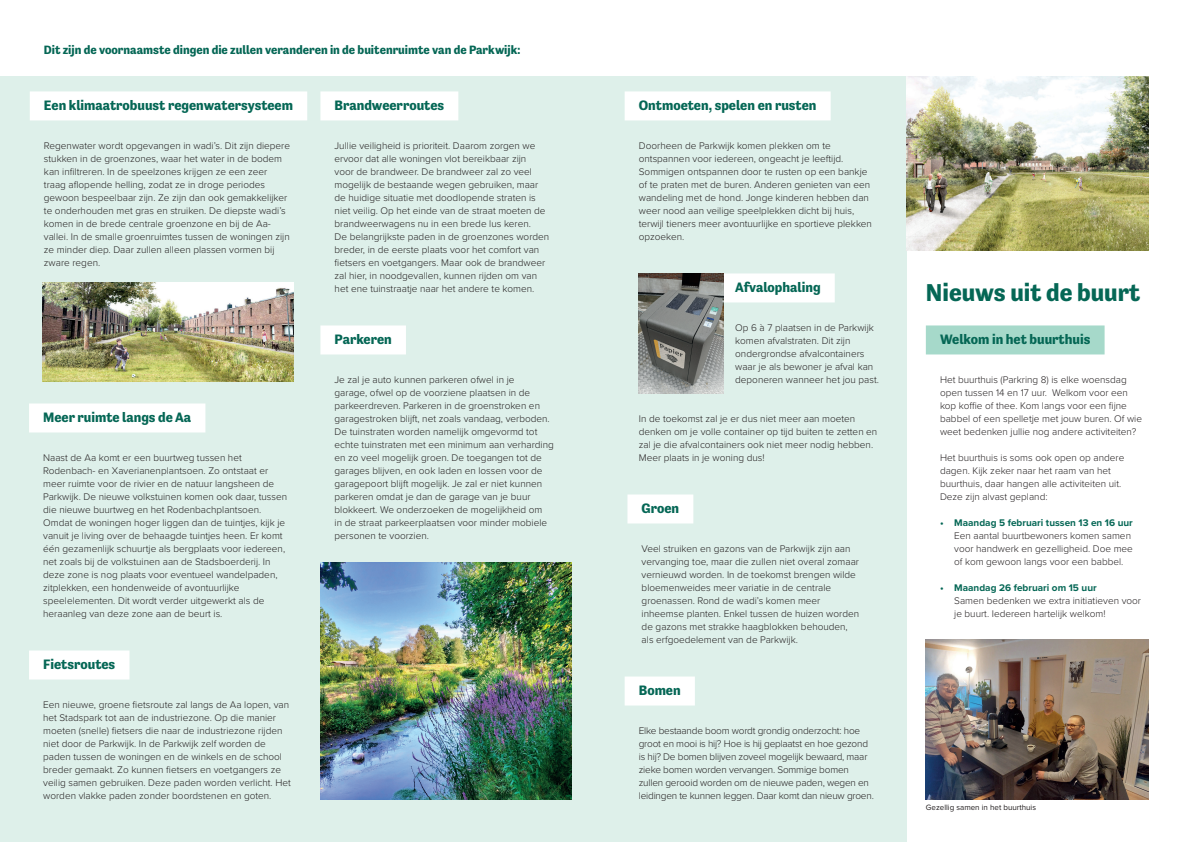
<style>
.page{position:relative;width:1191px;height:842px;background:#fff}
.page>*{position:absolute;margin:0;border:0;box-sizing:border-box;transform-origin:0 0}
.t1{font:700 25px "Tenso";color:#056755}
.t2{font:700 14px "Tenso";color:#056755}
.t3{font:700 12.4px "Tenso";color:#056755}
.t4{font:300 10px/13px "Proxima Nova";color:#231f20}
.t5{font:300 10px/13px "Proxima Nova";letter-spacing:-.02em;color:#231f20}
.t6{font:700 10px "Proxima Nova";color:#056755}
.t7{font:8px "Proxima Nova";color:#231f20}
</style>
<div class="page">
<div style="left:0;top:77px;width:906px;height:765px;background:#def0ea"></div>
<div style="left:926px;top:325px;width:178px;height:29px;background:#a6d9ca"></div>
<div style="left:30px;top:91px;width:277px;height:29px;background:#fff"></div>
<div style="left:320px;top:91px;width:138px;height:29px;background:#fff"></div>
<div style="left:320px;top:325px;width:86px;height:29px;background:#fff"></div>
<div style="left:29px;top:403px;width:176px;height:29px;background:#fff"></div>
<div style="left:29px;top:650px;width:100px;height:29px;background:#fff"></div>
<div style="left:624px;top:91px;width:206px;height:29px;background:#fff"></div>
<div style="left:721px;top:273px;width:113px;height:29px;background:#fff"></div>
<div style="left:627px;top:494px;width:66px;height:29px;background:#fff"></div>
<div style="left:624px;top:676px;width:71px;height:29px;background:#fff"></div>
<img style="left:926px;top:639px;width:222px;height:160px">
<img style="left:320px;top:563px;width:251px;height:236px">
<img style="left:43px;top:283px;width:250px;height:98px">
<img style="left:906px;top:77px;width:242px;height:174px">
<img style="left:639px;top:273px;width:84px;height:120px">
<p class="t3" style="left:44px;top:43px;width:478px">Dit zijn de voornaamste dingen die zullen veranderen in de buitenruimte van de Parkwijk:</p>
<h2 class="t2" style="left:44px;top:97px;width:251px">Een klimaatrobuust regenwatersysteem</h2>
<p class="t4" style="left:44px;top:138px;width:248px">Regenwater wordt opgevangen in wadi’s. Dit zijn diepere stukken in de groenzones, waar het water in de bodem kan infiltreren. In de speelzones krijgen ze een zeer traag aflopende helling, zodat ze in droge periodes gewoon bespeelbaar zijn. Ze zijn dan ook gemakkelijker te onderhouden met gras en struiken. De diepste wadi’s komen in de brede centrale groenzone en bij de Aa&shy;vallei. In de smalle groenruimtes tussen de woningen zijn ze minder diep. Daar zullen alleen plassen vormen bij zware regen.</p>
<h2 class="t2" style="left:43px;top:409px;width:149px">Meer ruimte langs de Aa</h2>
<p class="t4" style="left:43px;top:450px;width:245px">Naast de Aa komt er een buurtweg tussen het Rodenbach- en Xaverianenplantsoen. Zo ontstaat er meer ruimte voor de rivier en de natuur langsheen de Parkwijk. De nieuwe volkstuinen komen ook daar, tussen die nieuwe buurtweg en het Rodenbachplantsoen.<br>Omdat de woningen hoger liggen dan de tuintjes, kijk je vanuit je living over de behaagde tuintjes heen. Er komt één gezamenlijk schuurtje als bergplaats voor iedereen, net zoals bij de volkstuinen aan de Stadsboerderij. In deze zone is nog plaats voor eventueel wandelpaden, zitplekken, een hondenweide of avontuurlijke speelelementen. Dit wordt verder uitgewerkt als de heraanleg van deze zone aan de beurt is.</p>
<h2 class="t2" style="left:43px;top:656px;width:74px">Fietsroutes</h2>
<p class="t4" style="left:43px;top:697px;width:249px">Een nieuwe, groene fietsroute zal langs de Aa lopen, van het Stadspark tot aan de industriezone. Op die manier moeten (snelle) fietsers die naar de industriezone rijden niet door de Parkwijk. In de Parkwijk zelf worden de paden tussen de woningen en de winkels en de school breder gemaakt. Zo kunnen fietsers en voetgangers ze veilig samen gebruiken. Deze paden worden verlicht. Het worden vlakke paden zonder boordstenen en goten.</p>
<h2 class="t2" style="left:334px;top:97px;width:111px">Brandweerroutes</h2>
<p class="t4" style="left:334px;top:138px;width:216px">Jullie veiligheid is prioriteit. Daarom zorgen we ervoor dat alle woningen vlot bereikbaar zijn<br>voor de brandweer. De brandweer zal zo veel mogelijk de bestaande wegen gebruiken, maar de huidige situatie met doodlopende straten is niet veilig. Op het einde van de straat moeten de brandweerwagens nu in een brede lus keren.<br>De belangrijkste paden in de groenzones worden breder, in de eerste plaats voor het comfort van fietsers en voetgangers. Maar ook de brandweer zal hier, in noodgevallen, kunnen rijden om van het ene tuinstraatje naar het andere te komen.</p>
<h2 class="t2" style="left:334px;top:331px;width:59px">Parkeren</h2>
<p class="t4" style="left:334px;top:372px;width:221px">Je zal je auto kunnen parkeren ofwel in je<br>garage, ofwel op de voorziene plaatsen in de parkeerdreven. Parkeren in de groenstroken en garagestroken blijft, net zoals vandaag, verboden.<br>De tuinstraten worden namelijk omgevormd tot echte tuinstraten met een minimum aan verharding en zo veel mogelijk groen. De toegangen tot de garages blijven, en ook laden en lossen voor de garagepoort blijft mogelijk. Je zal er niet kunnen parkeren omdat je dan de garage van je buur blokkeert. We onderzoeken de mogelijkheid om<br>in de straat parkeerplaatsen voor minder mobiele personen te voorzien.</p>
<h2 class="t2" style="left:639px;top:97px;width:179px">Ontmoeten, spelen en rusten</h2>
<p class="t4" style="left:639px;top:138px;width:235px">Doorheen de Parkwijk komen plekken om te ontspannen voor iedereen, ongeacht je leeftijd.<br>Sommigen ontspannen door te rusten op een bankje of te praten met de buren. Anderen genieten van een wandeling met de hond. Jonge kinderen hebben dan weer nood aan veilige speelplekken dicht bij huis, terwijl tieners meer avontuurlijke en sportieve plekken opzoeken.</p>
<h2 class="t2" style="left:735px;top:279px;width:87px">Afvalophaling</h2>
<p class="t4" style="left:735px;top:320px;width:145px">Op 6 à 7 plaatsen in de Parkwijk komen afvalstraten. Dit zijn ondergrondse afvalcontainers waar je als bewoner je afval kan deponeren wanneer het jou past.</p>
<p class="t4" style="left:639px;top:411px;width:240px">In de toekomst zal je er dus niet meer aan moeten denken om je volle container op tijd buiten te zetten en zal je die afvalcontainers ook niet meer nodig hebben.<br>Meer plaats in je woning dus!</p>
<h2 class="t2" style="left:641px;top:500px;width:39px">Groen</h2>
<p class="t4" style="left:641px;top:541px;width:219px">Veel struiken en gazons van de Parkwijk zijn aan vervanging toe, maar die zullen niet overal zomaar vernieuwd worden. In de toekomst brengen wilde bloemenweides meer variatie in de centrale groenassen. Rond de wadi’s komen meer inheemse planten. Enkel tussen de huizen worden de gazons met strakke haagblokken behouden, als erfgoedelement van de Parkwijk.</p>
<h2 class="t2" style="left:639px;top:682px;width:43px">Bomen</h2>
<p class="t5" style="left:639px;top:723px;width:236px">Elke bestaande boom wordt grondig onderzocht: hoe groot en mooi is hij? Hoe is hij geplaatst en hoe gezond is hij? De bomen blijven zoveel mogelijk bewaard, maar zieke bomen worden vervangen. Sommige bomen zullen gerooid worden om de nieuwe paden, wegen en leidingen te kunnen leggen. Daar komt dan nieuw groen.</p>
<h1 class="t1" style="left:926px;top:279px;width:216px">Nieuws uit de buurt</h1>
<h2 class="t2" style="left:940px;top:331px;width:152px">Welkom in het buurthuis</h2>
<p class="t4" style="left:940px;top:372px;width:204px">Het buurthuis (Parkring 8) is elke woensdag open tussen 14 en 17 uur. Welkom voor een kop koffie of thee. Kom langs voor een fijne babbel of een spelletje met jouw buren. Of wie weet bedenken jullie nog andere activiteiten?</p>
<p class="t4" style="left:940px;top:450px;width:186px">Het buurthuis is soms ook open op andere dagen. Kijk zeker naar het raam van het buurthuis, daar hangen alle activiteiten uit.<br>Deze zijn alvast gepland:</p>
<p class="t6" style="left:940px;top:515px;width:194px">• Maandag 5 februari tussen 13 en 16 uur</p>
<p class="t4" style="left:954px;top:528px;width:180px">Een aantal buurtbewoners komen samen voor handwerk en gezelligheid. Doe mee of kom gewoon langs voor een babbel.</p>
<p class="t6" style="left:940px;top:580px;width:158px">• Maandag 26 februari om 15 uur</p>
<p class="t4" style="left:954px;top:593px;width:188px">Samen bedenken we extra initiatieven voor je buurt. Iedereen hartelijk welkom!</p>
<p class="t7" style="left:926px;top:802px;width:112px">Gezellig samen in het buurthuis</p>
</div>
